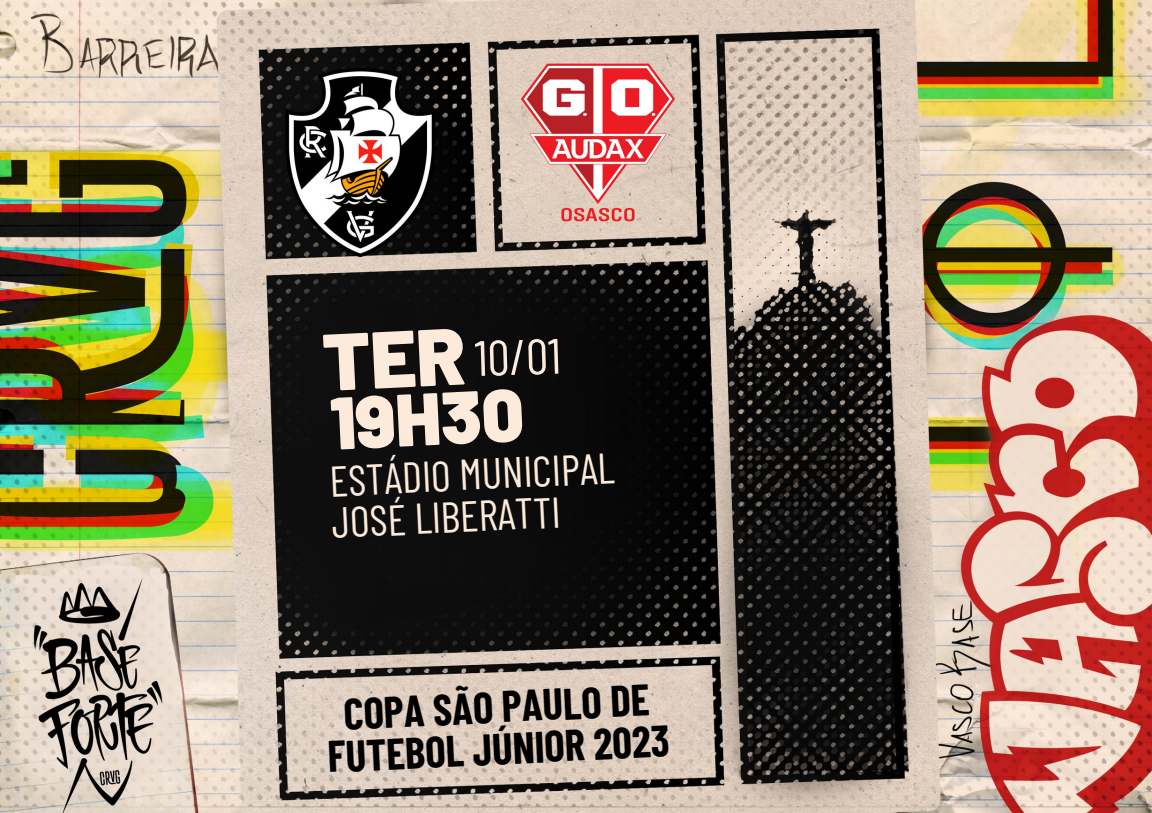
<style>
.page{position:relative;width:1152px;height:813px;background:#fff}
.page>*{position:absolute;margin:0;border:0;box-sizing:border-box;transform-origin:0 0}
.t1{font:900 73.95px "Barlow";color:#fceada}
.t2{font:49.57px "Barlow Condensed";color:#fceada}
.t3{font:700 42.97px/41.6px "Barlow Condensed";color:#000;text-align:center}
.t4{font:42.97px/41.4px "Barlow Condensed";color:#fceada}
</style>
<div class="page">
<img style="left:0;top:0;width:1152px;height:812px">
<img style="left:260px;top:53px;width:200px;height:218px">
<img style="left:514px;top:45px;width:168px;height:195px">
<div style="left:323px;top:327px;width:142px;height:64px;background:#0e0e0e"></div>
<p class="t2" style="left:474px;top:326px;width:87px;rotate:-2deg">10/01</p>
<h1 class="t1" style="left:328px;top:376px;width:195px;rotate:-3deg">19H30</h1>
<p class="t4" style="left:329px;top:459px;width:287px;rotate:-3deg">ESTÁDIO MUNICIPAL<br>JOSÉ LIBERATTI</p>
<p class="t3" style="left:324px;top:693px;width:344px;rotate:-3deg">COPA SÃO PAULO DE<br>FUTEBOL JÚNIOR 2023</p>
</div>
